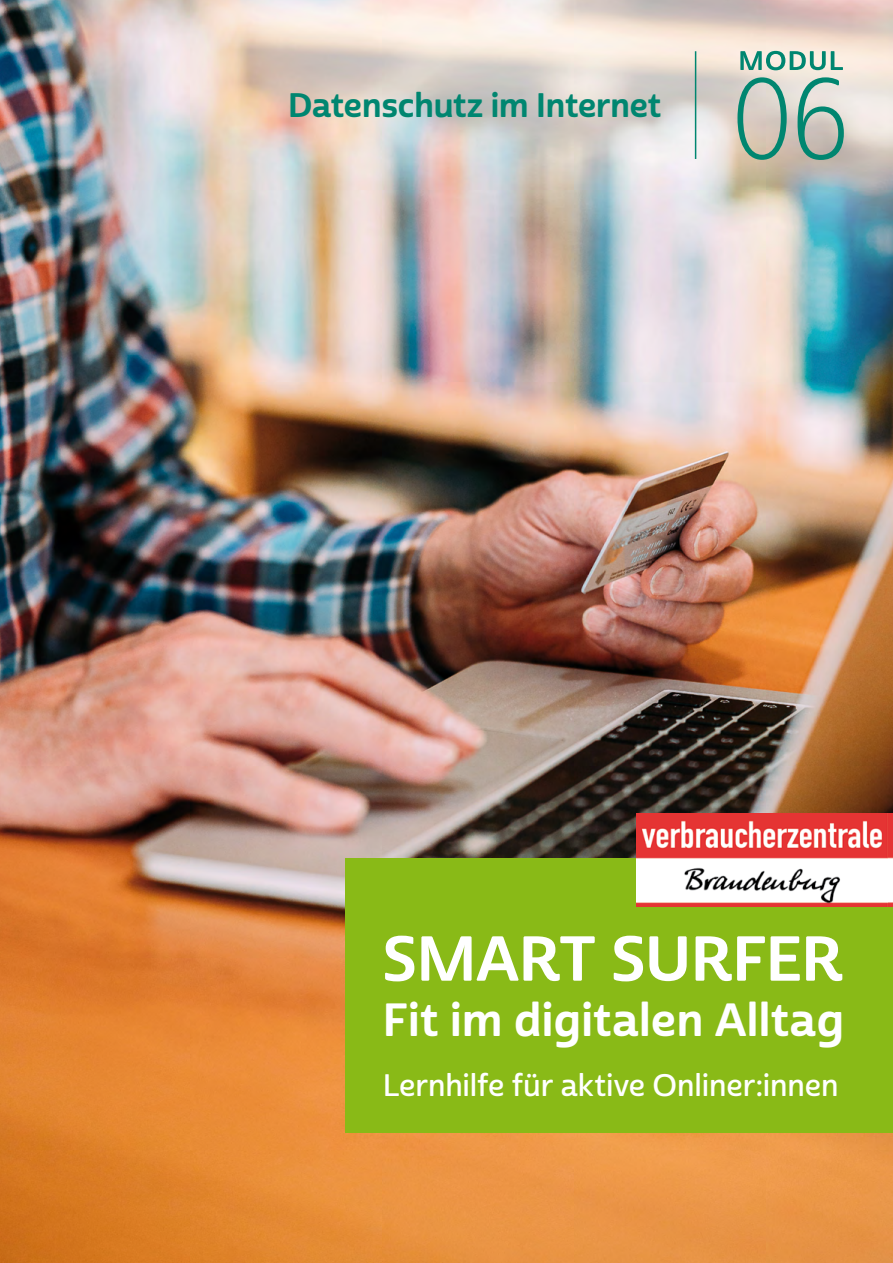
<style>
.page{position:relative;width:893px;height:1263px;background:#fff}
.page>*{position:absolute;margin:0;border:0;box-sizing:border-box;transform-origin:0 0}
.t1{font:111px "Cabrito Sans Nor Lig";color:#008670}
.Fließtext_ohne_Einzu{font:61.5px "Cabrito Sans Nor Bol";letter-spacing:-.005em;color:#fff}
.Fließtext_ohne_Einzu-2{font:45.15px "Cabrito Sans Nor Bol";letter-spacing:.01em;color:#fff}
.Fließtext_mit_Einzug{font:33px "Cabrito Sans Nor Bol";letter-spacing:-.005em;color:#008670}
.Fließtext_ohne_Einzu-3{font:30.15px "Cabrito Sans Nor Dem";letter-spacing:-.005em;color:#fff}
</style>
<div class="page">
<img style="left:0;top:0;width:893px;height:1263px">
<svg style="left:740px;top:51px;width:103px;height:19px;background:#8ec0b0"></svg>
<hr style="left:695px;top:51px;width:1px;height:108px;background:#008670">
<div style="left:346px;top:858px;width:547px;height:274px;background:#89ba17"></div>
<img style="left:637px;top:814px;width:256px;height:92px">
<p class="Fließtext_mit_Einzug" style="left:288px;top:84px;width:374px">Datenschutz im Internet</p>
<p class="t1" style="left:732px;top:53px;width:120px">06</p>
<p class="Fließtext_ohne_Einzu" style="left:383px;top:920px;width:462px">SMART SURFER</p>
<p class="Fließtext_ohne_Einzu-2" style="left:383px;top:991px;width:463px">Fit im digitalen Alltag</p>
<p class="Fließtext_ohne_Einzu-3" style="left:383px;top:1067px;width:457px">Lernhilfe für aktive Onliner:innen</p>
</div>
